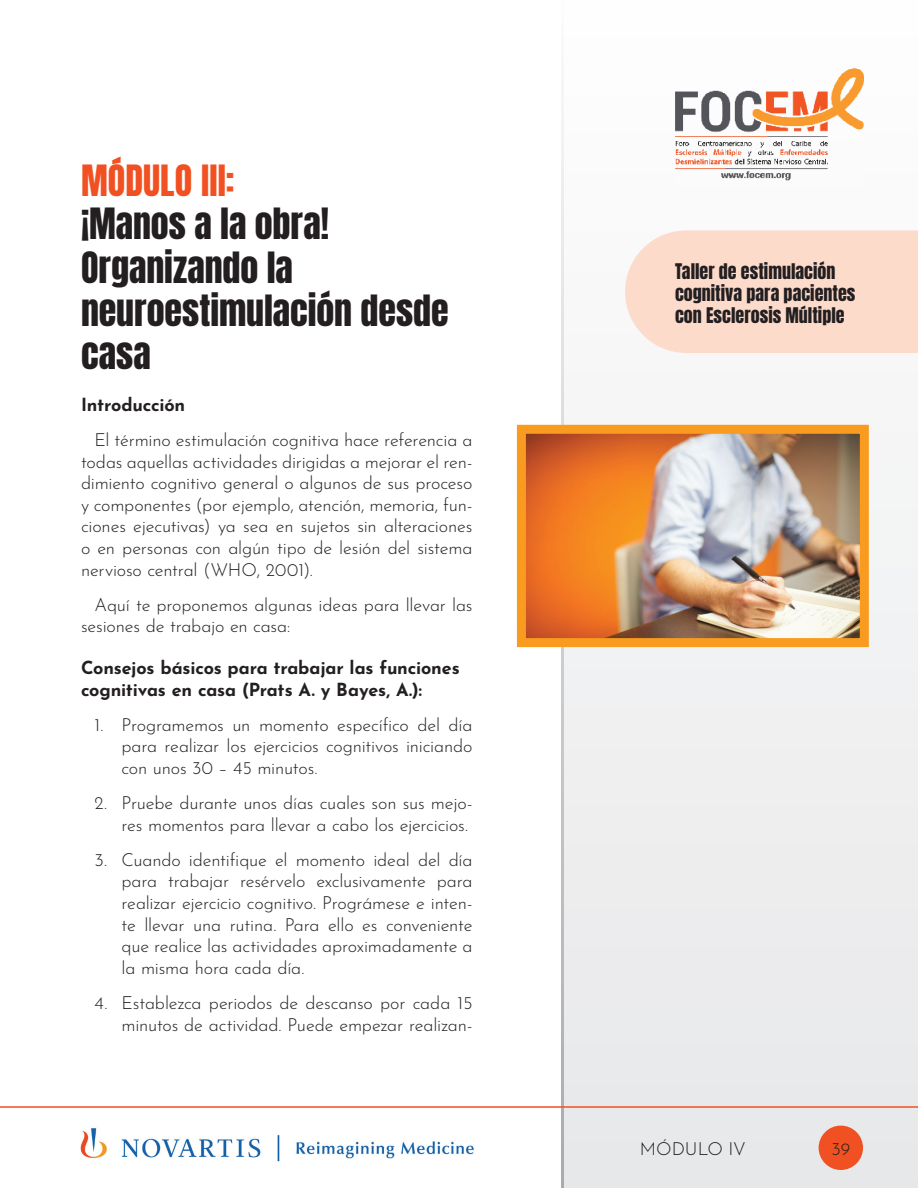
<style>
.page{position:relative;width:918px;height:1188px;background:#fff}
.page>*{position:absolute;margin:0;border:0;box-sizing:border-box;transform-origin:0 0}
.t1{font:36px/43.2px "Anton";color:#231f20}
.t2{font:36px "Anton";letter-spacing:.005em;color:#f15122}
.t3{font:100 18px/21.6px "Josefin Sans";letter-spacing:-.01em;color:#231f20}
.t4{font:18px/21.6px "Anton";color:#231f20}
</style>
<div class="page">
<svg style="left:563px;top:95px;width:355px;height:1093px"></svg>
<svg style="left:562px;top:95px;width:1px;height:1093px"></svg>
<img style="left:675px;top:68px;width:189px;height:120px">
<hr style="left:0;top:1106px;width:918px;height:2px;background:#f15122">
<div style="left:625px;top:230px;width:293px;height:123px;background:#fddbcb"></div>
<div style="left:819px;top:1126px;width:44px;height:44px;background:#f15122;border-radius:50%"></div>
<img style="left:80px;top:1128px;width:394px;height:34px">
<img style="left:527px;top:435px;width:332px;height:202px">
<div style="left:517px;top:425px;width:352px;height:222px;border:9px solid #f89b1f"></div>
<h1 class="t2" style="left:81px;top:163px;width:155px">MÓDULO III:</h1>
<h1 class="t1" style="left:81px;top:205px;width:369px">¡Manos a la obra!<br>Organizando la neuroestimulación desde casa</h1>
<p class="t3" style="left:94px;top:386px;width:380px;line-height:35.1px;text-indent:-14px">Introducción<br>El término estimulación cognitiva hace referencia a</p>
<p class="t3" style="left:81px;top:449px;width:393px;text-align:justify">todas aquellas actividades dirigidas a mejorar el ren&shy;dimiento cognitivo general o algunos de sus proceso y componentes (por ejemplo, atención, memoria, fun&shy;ciones ejecutivas) ya sea en sujetos sin alteraciones o en personas con algún tipo de lesión del sistema nervioso central (WHO, 2001).</p>
<p class="t3" style="left:81px;top:592px;width:393px;text-indent:14px">Aquí te proponemos algunas ideas para llevar las sesiones de trabajo en casa:</p>
<p class="t3" style="left:81px;top:656px;width:380px">Consejos básicos para trabajar las funciones cognitivas en casa (Prats A. y Bayes, A.):</p>
<p class="t3" style="left:122px;top:712px;width:352px;text-align:justify;text-indent:-27px">1. Programemos un momento específico del día para realizar los ejercicios cognitivos iniciando con unos 30 – 45 minutos.</p>
<p class="t3" style="left:94px;top:791px;width:379px;text-align:right">2. Pruebe durante unos días cuales son sus mejo&shy;res momentos para llevar a cabo los ejercicios.</p>
<p class="t3" style="left:122px;top:847px;width:353px;text-align:justify;text-indent:-27px">3. Cuando identifique el momento ideal del día para trabajar resérvelo exclusivamente para realizar ejercicio cognitivo. Prográmese e inten&shy;te llevar una rutina. Para ello es conveniente que realice las actividades aproximadamente a la misma hora cada día.</p>
<p class="t3" style="left:94px;top:990px;width:379px;text-align:right">4. Establezca periodos de descanso por cada 15 minutos de actividad. Puede empezar realizan-</p>
<p class="t4" style="left:675px;top:262px;width:182px">Taller de estimulación cognitiva para pacientes con Esclerosis Múltiple</p>
<p class="t3" style="left:640px;top:1136px;width:107px">MÓDULO IV</p>
<p class="t3" style="left:831px;top:1136px;width:20px">39</p>
</div>
